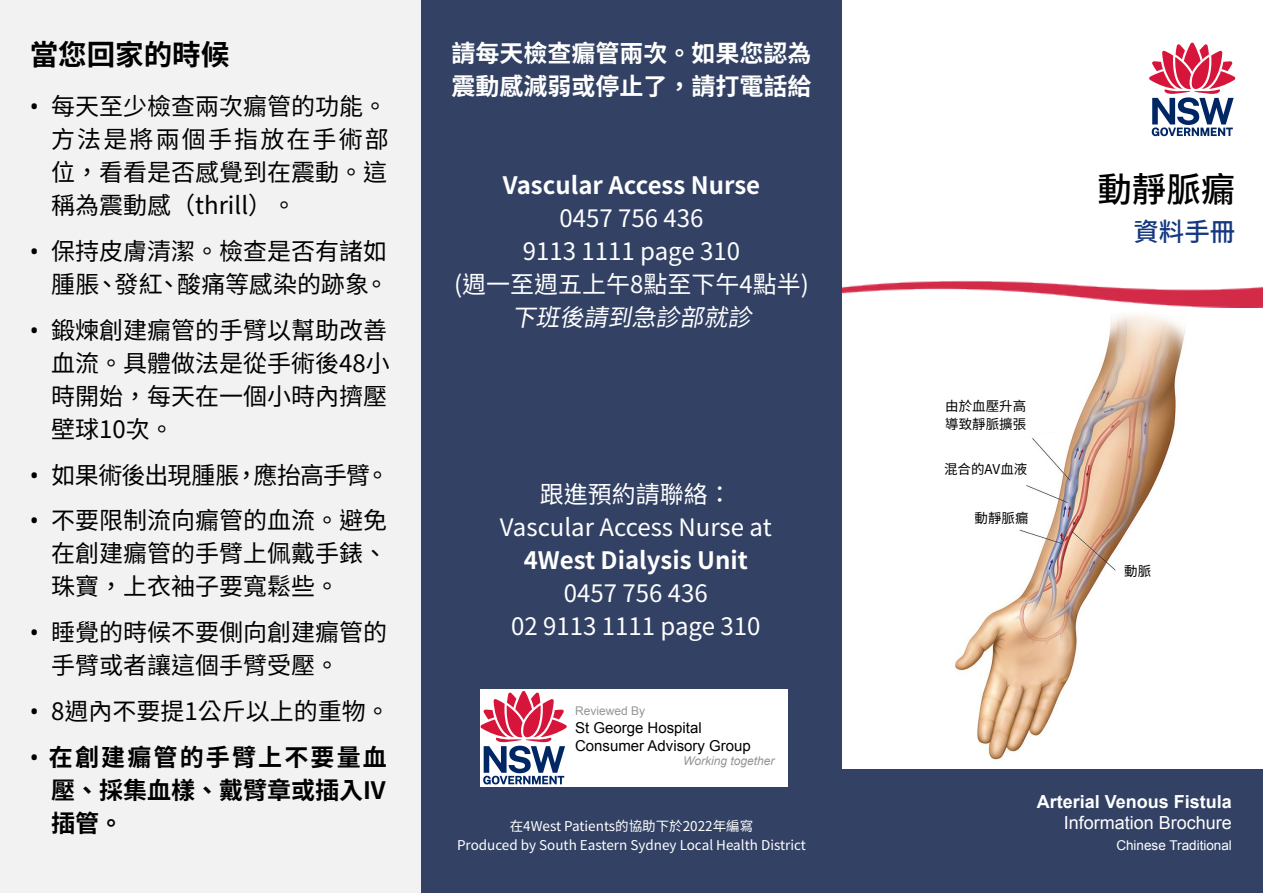
<style>
.page{position:relative;width:1263px;height:893px;background:#fff}
.page>*{position:absolute;margin:0;border:0;box-sizing:border-box;transform-origin:0 0}
.t1{font:500 34.5px "Noto Sans CJ Ktc";color:#000}
.Head{font:700 28.5px "Noto Sans CJ Ktc";color:#000}
.Sub_Title{font:500 25.5px "Noto Sans CJ Ktc";color:#15397f}
.t2{font:24px/33px "Noto Sans CJ Ktc";color:#000;text-align:justify}
.Body_white{font:24px "Noto Sans CJ Ktc";color:#fff}
.Body_white-2{font:700 24px/33px "Noto Sans CJ Ktc";color:#fff}
.t3{font:700 24px/33px "Noto Sans CJ Ktc";letter-spacing:.09em;color:#000;text-align:justify}
.Body_white-3{font:italic 24px "Noto Sans CJ Ktc";color:#fff}
.t4{font:24px "Noto Sans CJ Ktc";letter-spacing:-.035em;color:#000}
.t5{font:24px "Noto Sans";color:#000}
.t6{font:700 18px "Arial";color:#fff}
.t7{font:18px "Arial";color:#fff}
.t8{font:15px "Arial";color:#000}
.t9{font:13.5px "Noto Sans CJ Ktc";color:#fff}
.Captions{font:13.5px/18px "Noto Sans CJ Ktc";color:#000}
.t10{font:13.5px "Arial";color:#fff}
.t11{font:italic 12px "Arial";color:#939598}
.t12{font:12px "Arial";color:#939598}
.s1{font-family:"Noto Sans";font-weight:400}
</style>
<div class="page">
<img style="left:954px;top:314px;width:231px;height:446px">
<div style="left:955px;top:408px;width:73px;height:37px;background:#fff"></div>
<div style="left:1018px;top:400px;width:41px;height:32px;background:#fff"></div>
<div style="left:972px;top:471px;width:54px;height:27px;background:#fff"></div>
<div style="left:941px;top:521px;width:77px;height:29px;background:#fff"></div>
<div style="left:1116px;top:569px;width:45px;height:20px;background:#fff"></div>
<div style="left:421px;top:0;width:421px;height:893px;background:#324164"></div>
<div style="left:480px;top:690px;width:308px;height:97px;background:#fff"></div>
<div style="left:842px;top:770px;width:421px;height:123px;background:#324164"></div>
<svg style="left:1149px;top:43px;width:86px;height:93px"></svg>
<img style="left:842px;top:281px;width:421px;height:27px">
<div style="left:0;top:0;width:421px;height:893px;background:#f2f2f2"></div>
<svg style="left:481px;top:691px;width:86px;height:93px"></svg>
<p class="Head" style="left:30px;top:39px;width:201px">當您回家的時候</p>
<p class="t2" style="left:51px;top:90px;width:337px">每天至少檢查兩次瘺管的功能。</p>
<p class="t5" style="left:30px;top:90px;width:11px">•</p>
<p class="t5" style="left:30px;top:234px;width:11px">•</p>
<p class="t5" style="left:30px;top:313px;width:11px">•</p>
<p class="t5" style="left:30px;top:458px;width:11px">•</p>
<p class="t5" style="left:30px;top:504px;width:11px">•</p>
<p class="t5" style="left:30px;top:615px;width:11px">•</p>
<p class="t2" style="left:51px;top:123px;width:339px">方法是將兩個手指放在手術部位，看看是否感覺到在震動。這稱為震動感（thrill(。</p>
<p class="t2" style="left:51px;top:235px;width:337px">保持皮膚清潔。檢查是否有諸如</p>
<p class="t2" style="left:177px;top:268px;width:194px">酸痛等感染的跡象</p>
<p class="t2" style="left:51px;top:268px;width:50px">腫脹</p>
<p class="t2" style="left:51px;top:314px;width:337px">鍛煉創建瘺管的手臂以幫助改善</p>
<p class="t2" style="left:115px;top:268px;width:50px">發紅</p>
<p class="t2" style="left:364px;top:268px;width:25px">。</p>
<p class="t2" style="left:95px;top:268px;width:25px">、</p>
<p class="t2" style="left:157px;top:268px;width:25px">、</p>
<p class="t2" style="left:51px;top:347px;width:340px">血流。具體做法是從手術後48小時開始，每天在一個小時內擠壓壁球10次。</p>
<p class="t2" style="left:366px;top:459px;width:25px">。</p>
<p class="t2" style="left:254px;top:459px;width:118px">應抬高手臂</p>
<p class="t4" style="left:52px;top:461px;width:189px">如果術後出現腫脹</p>
<p class="t2" style="left:235px;top:459px;width:25px">，</p>
<p class="t2" style="left:51px;top:505px;width:337px">不要限制流向瘺管的血流。避免</p>
<p class="t2" style="left:51px;top:538px;width:337px">在創建瘺管的手臂上佩戴手錶、珠寶，上衣袖子要寬鬆些。</p>
<p class="t2" style="left:51px;top:616px;width:337px">睡覺的時候不要側向創建瘺管的</p>
<p class="t2" style="left:51px;top:649px;width:289px">手臂或者讓這個手臂受壓。</p>
<p class="t2" style="left:51px;top:695px;width:340px">8週內不要提1公斤以上的重物。</p>
<p class="t5" style="left:30px;top:694px;width:11px">•</p>
<p class="t3" style="left:51px;top:741px;width:337px;text-indent:-21px"><span class="s1">•</span> 在創建瘺管的手臂上不要量血壓、採集血樣、戴臂章或插入IV插管。</p>
<p class="Body_white-2" style="left:451px;top:37px;width:361px">請每天檢查瘺管兩次。如果您認為震動感減弱或停止了，請打電話給</p>
<p class="Body_white-2" style="left:503px;top:169px;width:259px">Vascular Access Nurse</p>
<p class="Body_white" style="left:559px;top:204px;width:145px">0457 756 436</p>
<p class="Body_white" style="left:523px;top:237px;width:219px">9113 1111 page 310</p>
<p class="Body_white" style="left:454px;top:270px;width:356px">(週一至週五上午8點至下午4點半(</p>
<p class="Body_white-3" style="left:511px;top:303px;width:254px">下班後請到急診部就診</p>
<p class="Body_white" style="left:540px;top:480px;width:193px">跟進預約請聯絡：</p>
<p class="Body_white" style="left:500px;top:513px;width:274px">Vascular Access Nurse at</p>
<p class="Body_white-2" style="left:524px;top:544px;width:226px">4West Dialysis Unit</p>
<p class="Body_white" style="left:564px;top:579px;width:145px">0457 756 436</p>
<p class="Body_white" style="left:511px;top:612px;width:251px">02 9113 1111 page 310</p>
<p class="t12" style="left:575px;top:703px;width:72px">Reviewed By</p>
<p class="t8" style="left:575px;top:718px;width:128px">St George Hospital</p>
<p class="t8" style="left:575px;top:736px;width:177px">Consumer Advisory Group</p>
<p class="t11" style="left:683px;top:753px;width:93px">Working together</p>
<p class="t9" style="left:510px;top:818px;width:245px">在4West Patients的協助下於2022年編寫</p>
<p class="t9" style="left:457px;top:838px;width:350px">Produced by South Eastern Sydney Local Health District</p>
<p class="Captions" style="left:945px;top:397px;width:82px">由於血壓升高導致靜脈擴張</p>
<p class="Captions" style="left:944px;top:461px;width:85px">混合的AV血液</p>
<p class="Captions" style="left:975px;top:509px;width:55px">動靜脈瘺</p>
<p class="t1" style="left:1097px;top:170px;width:139px">動靜脈瘺</p>
<p class="Sub_Title" style="left:1133px;top:217px;width:103px">資料手冊</p>
<p class="Captions" style="left:1124px;top:562px;width:28px">動脈</p>
<p class="t6" style="left:1037px;top:790px;width:197px">Arterial Venous Fistula</p>
<p class="t7" style="left:1064px;top:811px;width:170px">Information Brochure</p>
<p class="t10" style="left:1116px;top:837px;width:117px">Chinese Traditional</p>
</div>
